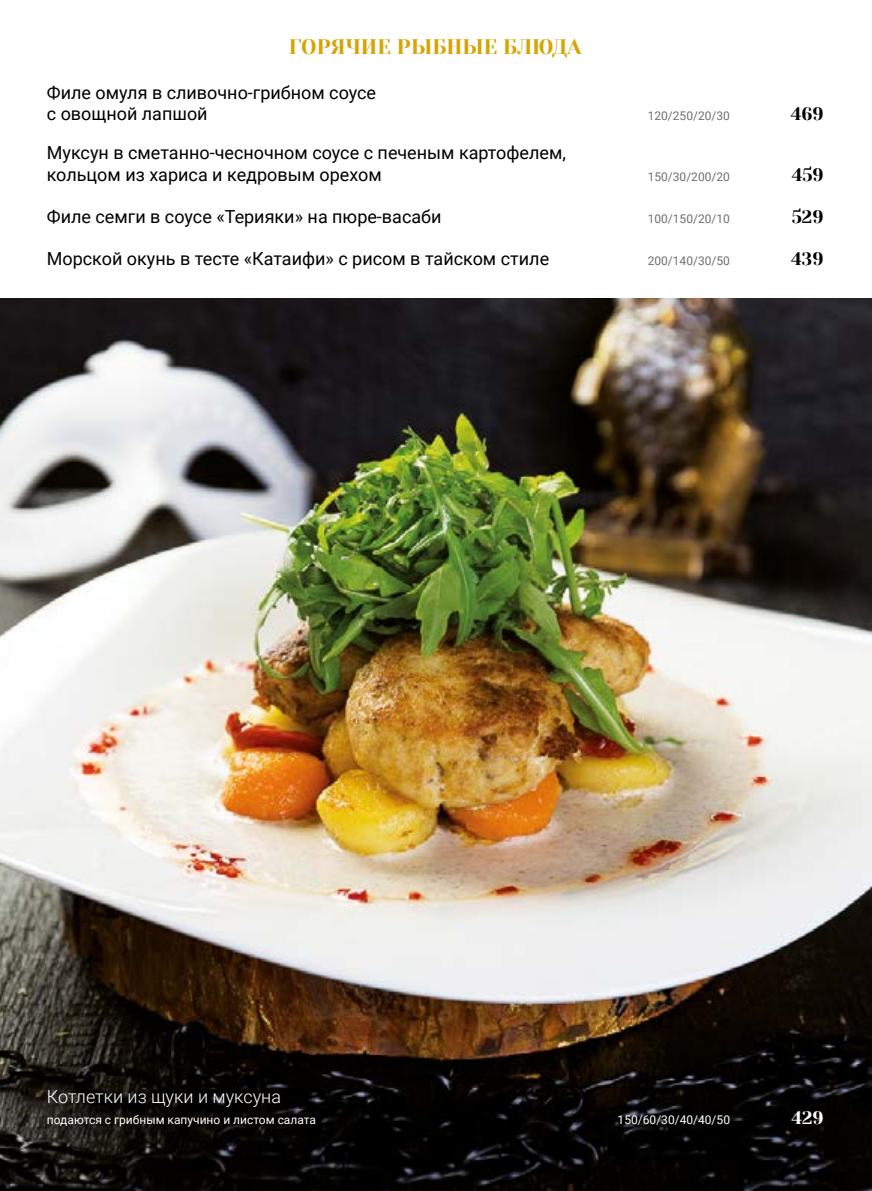
<style>
.page{position:relative;width:872px;height:1191px;background:#fff}
.page>*{position:absolute;margin:0;border:0;box-sizing:border-box;transform-origin:0 0}
.t1{font:21px "Yeseva One";color:#d4a504}
.t2{font:18px/21px "Roboto";color:#000}
.t3{font:300 18px "Roboto";color:#fff}
.t4{font:18px "Yeseva One";letter-spacing:-.005em;color:#000}
.t5{font:18px "Yeseva One";color:#fff}
.t6{font:12px "Roboto";color:#fff}
.t7{font:12px "Roboto";color:#706f6f}
</style>
<div class="page">
<img style="left:0;top:298px;width:872px;height:753px">
<svg style="left:0;top:1051px;width:872px;height:140px;fill:#040200"></svg>
<p class="t1" style="left:289px;top:34px;width:294px">ГОРЯЧИЕ РЫБНЫЕ БЛЮДА</p>
<p class="t2" style="left:47px;top:82px;width:331px">Филе омуля в сливочно-грибном соусе с овощной лапшой</p>
<p class="t2" style="left:47px;top:141px;width:520px;line-height:21.6px">Муксун в сметанно-чесночном соусе с печеным картофелем, кольцом из хариса и кедровым орехом</p>
<p class="t7" style="left:647px;top:107px;width:84px">120/250/20/30</p>
<p class="t4" style="left:790px;top:103px;width:34px">469</p>
<p class="t7" style="left:647px;top:168px;width:84px">150/30/200/20</p>
<p class="t4" style="left:792px;top:164px;width:33px">459</p>
<p class="t2" style="left:47px;top:205px;width:396px">Филе семги в соусе «Терияки» на пюре-васаби</p>
<p class="t7" style="left:647px;top:210px;width:84px">100/150/20/10</p>
<p class="t4" style="left:791px;top:206px;width:33px">529</p>
<p class="t2" style="left:47px;top:247px;width:504px">Морской окунь в тесте «Катаифи» с рисом в тайском стиле</p>
<p class="t7" style="left:647px;top:252px;width:84px">200/140/30/50</p>
<p class="t4" style="left:791px;top:248px;width:34px">439</p>
<p class="t3" style="left:47px;top:1083px;width:236px">Котлетки из щуки и муксуна</p>
<p class="t6" style="left:47px;top:1111px;width:271px">подаются с грибным капучино и листом салата</p>
<p class="t6" style="left:617px;top:1111px;width:114px">150/60/30/40/40/50</p>
<p class="t5" style="left:791px;top:1106px;width:34px">429</p>
</div>
